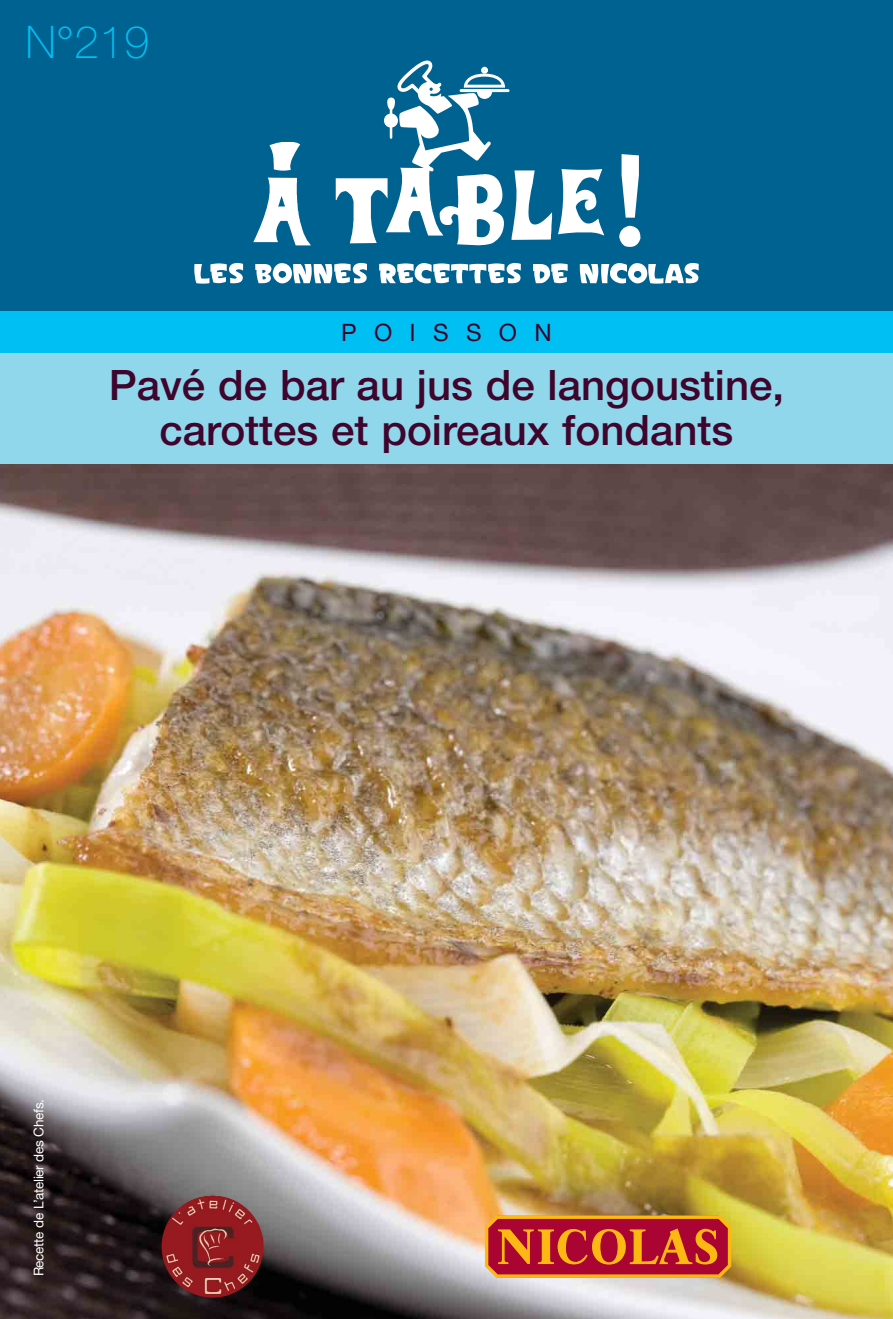
<style>
.page{position:relative;width:893px;height:1319px;background:#fff}
.page>*{position:absolute;margin:0;border:0;box-sizing:border-box;transform-origin:0 0}
.t1{font:100 45px "Helvetica Neue";color:#00c0f3}
.t2{font:500 42px/45px "Helvetica Neue";color:#3f052c;text-align:center}
.t3{font:24px "Helvetica Neue";letter-spacing:.72em;color:#3f052c}
.t4{font:13.5px "Helvetica Neue";letter-spacing:-.02em;color:#fff}
</style>
<div class="page">
<img style="left:0;top:463px;width:893px;height:855px">
<div style="left:0;top:353px;width:893px;height:110px;background:#90d7ec"></div>
<div style="left:0;top:310px;width:893px;height:43px;background:#00c0f3"></div>
<div style="left:0;top:0;width:893px;height:310px;background:#006291"></div>
<svg style="left:485px;top:1215px;width:246px;height:62px;background:#c33f29"></svg>
<img style="left:162px;top:1195px;width:102px;height:102px;border-radius:50%">
<svg style="left:269px;top:142px;width:31px;height:29px"></svg>
<svg style="left:253px;top:177px;width:58px;height:68px"></svg>
<svg style="left:558px;top:169px;width:46px;height:66px"></svg>
<svg style="left:619px;top:154px;width:22px;height:93px"></svg>
<svg style="left:194px;top:263px;width:49px;height:20px"></svg>
<svg style="left:255px;top:263px;width:112px;height:20px"></svg>
<svg style="left:379px;top:263px;width:142px;height:20px"></svg>
<svg style="left:533px;top:263px;width:35px;height:20px"></svg>
<svg style="left:580px;top:263px;width:119px;height:20px"></svg>
<svg style="left:336px;top:60px;width:216px;height:186px"></svg>
<div style="left:384px;top:113px;width:14px;height:15px;background:#fff;border-radius:50%"></div>
<hr style="left:390px;top:107px;width:2px;height:31px;background:#fff">
<div style="left:387px;top:97px;width:8px;height:13px;background:#fff;border-radius:4px"></div>
<p class="t1" style="left:26px;top:26px;width:125px">N°219</p>
<p class="t3" style="left:341px;top:324px;width:212px">POISSON</p>
<p class="t2" style="left:109px;top:366px;width:677px">Pavé de bar au jus de langoustine, carottes et poireaux fondants</p>
<p class="t4" style="left:34px;top:1276px;width:179px;rotate:-90deg">Recette de L’atelier des Chefs.</p>
</div>
